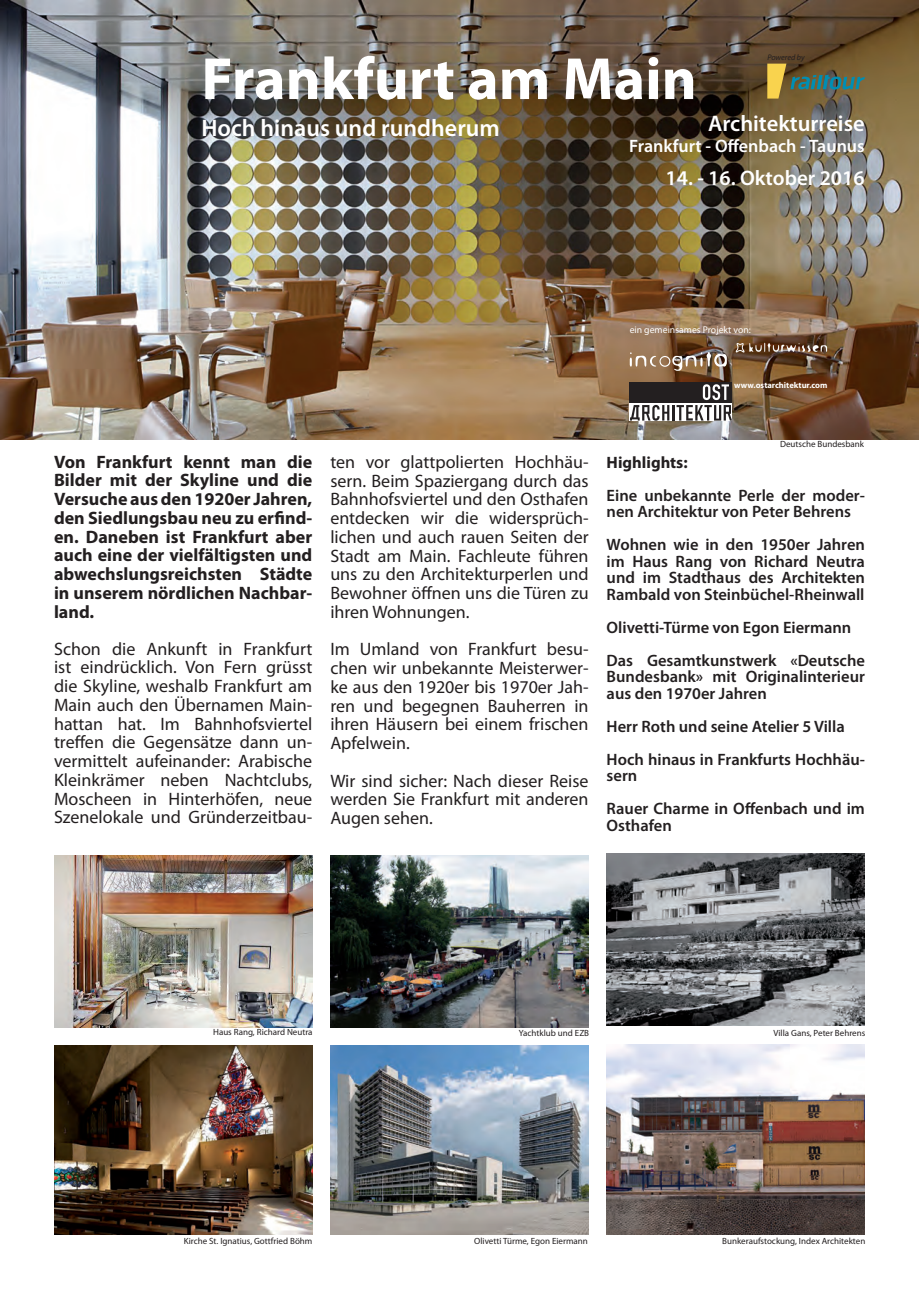
<style>
.page{position:relative;width:919px;height:1289px;background:#fff}
.page>*{position:absolute;margin:0;border:0;box-sizing:border-box;transform-origin:0 0}
.t1{font:700 60px "Myriad Pro";color:#fff}
.t2{font:600 24px "Myriad Pro";color:#fff}
.t3{font:600 22.5px "Myriad Pro";color:#fff}
.t4{font:600 21px "Myriad Pro";color:#fff}
.t5{font:18px/18.8px "Myriad Pro";color:#231f20;text-align:justify}
.t6{font:700 18px/18.8px "Myriad Pro";color:#231f20;text-align:justify}
.t7{font:600 18px "Myriad Pro";color:#fff}
.t8{font:600 16.5px/16.5px "Myriad Pro";color:#231f20}
.t9{font:700 16.5px "Myriad Pro";color:#231f20}
.t10{font:9.75px "Myriad Pro";color:#fff}
.t11{font:9px "Myriad Pro";color:#231f20}
.t12{font:700 8.55px "Myriad Pro";color:#fff}
.t13{font:italic 8.1px "Myriad Pro";letter-spacing:-.005em;color:#231f20}
</style>
<div class="page">
<img style="left:0;top:0;width:918px;height:439px">
<div style="left:629px;top:382px;width:102px;height:20px;background:#231f20"></div>
<svg style="left:630px;top:384px;width:102px;height:37px"></svg>
<svg style="left:629px;top:352px;width:97px;height:19px;background:#9e856d"></svg>
<svg style="left:735px;top:343px;width:92px;height:10px"></svg>
<svg style="left:767px;top:64px;width:97px;height:35px;background:#73734a"></svg>
<img style="left:54px;top:855px;width:258px;height:172px">
<img style="left:330px;top:1045px;width:258px;height:189px">
<img style="left:330px;top:855px;width:258px;height:172px">
<img style="left:54px;top:1045px;width:258px;height:189px">
<img style="left:606px;top:1044px;width:258px;height:190px">
<img style="left:606px;top:853px;width:258px;height:172px">
<p class="t13" style="left:767px;top:52px;width:39px">Powered by</p>
<h1 class="t1" style="left:201px;top:40px;width:497px">Frankfurt am Main</h1>
<h2 class="t2" style="left:201px;top:112px;width:300px">Hoch hinaus und rundherum</h2>
<p class="t3" style="left:708px;top:109px;width:158px">Architekturreise</p>
<p class="t7" style="left:629px;top:135px;width:237px">Frankfurt - Offenbach - Taunus</p>
<p class="t4" style="left:665px;top:164px;width:201px">14. - 16. Oktober 2016</p>
<p class="t10" style="left:629px;top:324px;width:123px">ein gemeinsames Projekt von:</p>
<p class="t12" style="left:734px;top:380px;width:95px">www.ostarchitektur.com</p>
<p class="t6" style="left:54px;top:451px;width:260px">Von Frankfurt kennt man die Bilder mit der Skyline und die Versuche aus den 1920er Jahren, den Siedlungsbau neu zu erfind&shy;en. Daneben ist Frankfurt aber auch eine der vielfältigsten und abwechslungsreichsten Städte in unserem nördlichen Nachbar&shy;land.</p>
<p class="t5" style="left:54px;top:639px;width:260px">Schon die Ankunft in Frankfurt ist eindrücklich. Von Fern grüsst die Skyline, weshalb Frankfurt am Main auch den Übernamen Main&shy;hattan hat. Im Bahnhofsviertel treffen die Gegensätze dann un&shy;vermittelt aufeinander: Arabische Kleinkrämer neben Nachtclubs, Moscheen in Hinterhöfen, neue Szenelokale und Gründerzeitbau-</p>
<p class="t5" style="left:330px;top:452px;width:260px">ten vor glattpolierten Hochhäu&shy;sern. Beim Spaziergang durch das Bahnhofsviertel und den Osthafen entdecken wir die widersprüch&shy;lichen und auch rauen Seiten der Stadt am Main. Fachleute führen uns zu den Architekturperlen und Bewohner öffnen uns die Türen zu ihren Wohnungen.</p>
<p class="t5" style="left:330px;top:639px;width:260px">Im Umland von Frankfurt besu&shy;chen wir unbekannte Meisterwer&shy;ke aus den 1920er bis 1970er Jah&shy;ren und begegnen Bauherren in ihren Häusern bei einem frischen Apfelwein.</p>
<p class="t5" style="left:330px;top:771px;width:260px">Wir sind sicher: Nach dieser Reise werden Sie Frankfurt mit anderen Augen sehen.</p>
<p class="t11" style="left:780px;top:438px;width:86px">Deutsche Bundesbank</p>
<p class="t9" style="left:606px;top:451px;width:83px">Highlights:</p>
<p class="t8" style="left:606px;top:486px;width:260px">Eine unbekannte Perle der moder&shy;nen Architektur von Peter Behrens</p>
<p class="t8" style="left:606px;top:536px;width:260px;text-align:justify">Wohnen wie in den 1950er Jahren im Haus Rang von Richard Neutra und im Stadthaus des Architekten Rambald von Steinbüchel-Rheinwall</p>
<p class="t8" style="left:606px;top:610px;width:260px;line-height:33px">Olivetti-Türme von Egon Eiermann<br>Das Gesamtkunstwerk «Deutsche</p>
<p class="t8" style="left:606px;top:668px;width:260px">Bundesbank» mit Originalinterieur aus den 1970er Jahren</p>
<p class="t8" style="left:606px;top:709px;width:260px;line-height:33px">Herr Roth und seine Atelier 5 Villa<br>Hoch hinaus in Frankfurts Hochhäu-</p>
<p class="t8" style="left:606px;top:758px;width:260px;line-height:33px">sern<br>Rauer Charme in Offenbach und im</p>
<p class="t8" style="left:606px;top:816px;width:67px">Osthafen</p>
<p class="t11" style="left:213px;top:1026px;width:101px">Haus Rang, Richard Neutra</p>
<p class="t11" style="left:519px;top:1027px;width:72px">Yachtklub und EZB</p>
<p class="t11" style="left:773px;top:1027px;width:93px">Villa Gans, Peter Behrens</p>
<p class="t11" style="left:184px;top:1235px;width:130px">Kirche St. Ignatius, Gottfried Böhm</p>
<p class="t11" style="left:474px;top:1235px;width:115px">Olivetti Türme, Egon Eiermann</p>
<p class="t11" style="left:722px;top:1235px;width:145px">Bunkeraufstockung, Index Architekten</p>
</div>
